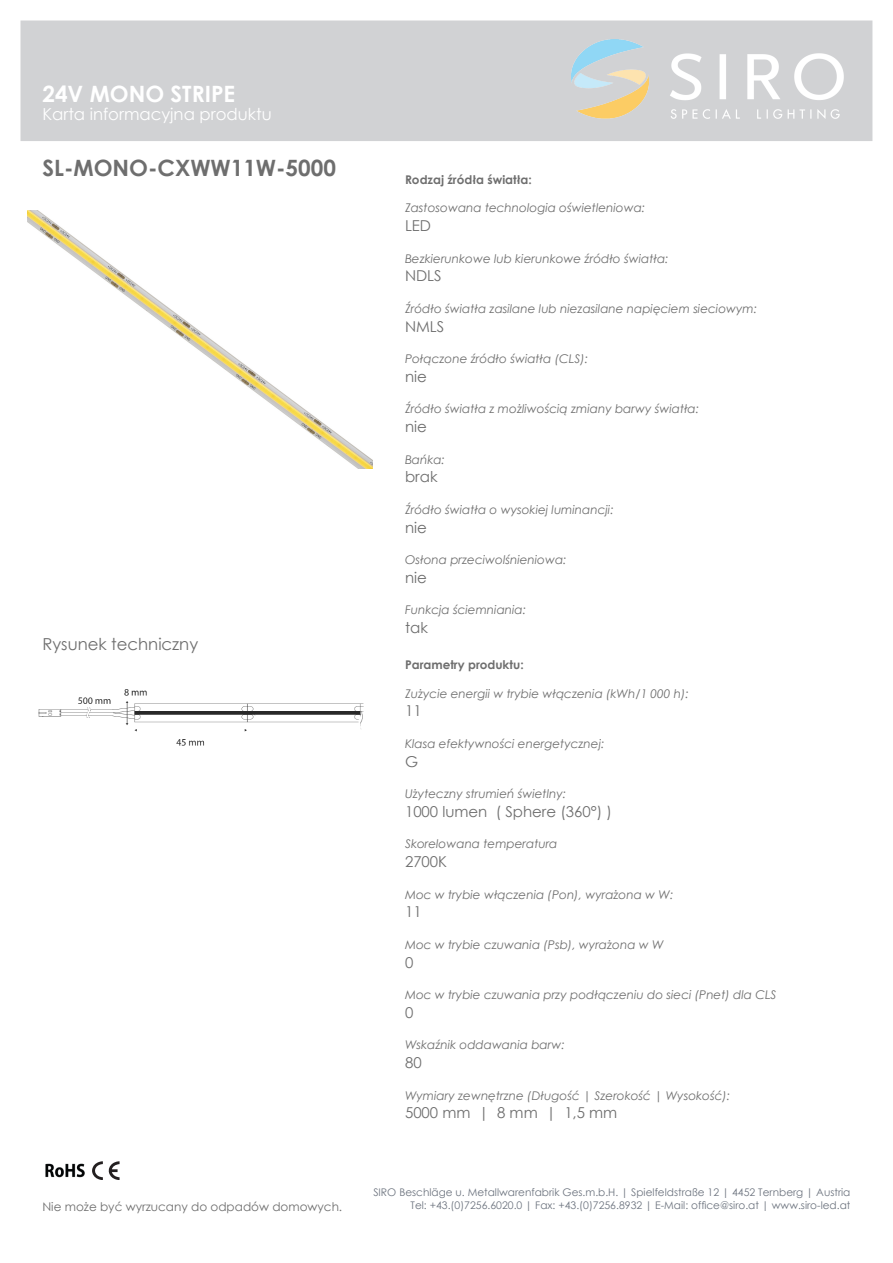
<style>
.page{position:relative;width:893px;height:1263px;background:#fff}
.page>*{position:absolute;margin:0;border:0;box-sizing:border-box;transform-origin:0 0}
.t1{font:700 22.5px "Century Gothic";color:#6e6e6e}
.t2{font:700 22.5px "Century Gothic";color:#fff}
.t3{font:16.5px "Century Gothic";color:#fff}
.t4{font:16.5px "Century Gothic";color:#6e6e6e}
.t5{font:15px "Century Gothic";color:#6e6e6e}
.t6{font:italic 12px "Century Gothic";color:#6e6e6e}
.t7{font:700 12px "Century Gothic";color:#6e6e6e}
.t8{font:12px "Century Gothic";color:#6e6e6e}
.t9{font:10.5px/12.6px "Century Gothic";color:#6d747f;text-align:right}
</style>
<div class="page">
<div style="left:21px;top:21px;width:851px;height:120px;background:#d1d2d4"></div>
<img style="left:571px;top:40px;width:272px;height:78px">
<img style="left:45px;top:1163px;width:40px;height:15px">
<svg style="left:92px;top:1161px;width:27px;height:19px"></svg>
<img style="left:27px;top:210px;width:345px;height:259px">
<img style="left:38px;top:689px;width:326px;height:57px">
<h1 class="t2" style="left:42px;top:80px;width:194px">24V MONO STRIPE</h1>
<h2 class="t3" style="left:42px;top:104px;width:231px">Karta informacyjna produktu</h2>
<h1 class="t1" style="left:42px;top:154px;width:295px">SL-MONO-CXWW11W-5000</h1>
<h2 class="t4" style="left:42px;top:633px;width:157px">Rysunek techniczny</h2>
<p class="t8" style="left:42px;top:1199px;width:301px">Nie może być wyrzucany do odpadów domowych.</p>
<p class="t7" style="left:405px;top:172px;width:128px">Rodzaj źródła światła:</p>
<p class="t6" style="left:405px;top:201px;width:242px">Zastosowana technologia oświetleniowa:</p>
<p class="t5" style="left:405px;top:216px;width:28px">LED</p>
<p class="t6" style="left:405px;top:251px;width:265px">Bezkierunkowe lub kierunkowe źródło światła:</p>
<p class="t5" style="left:405px;top:267px;width:38px">NDLS</p>
<p class="t6" style="left:405px;top:301px;width:354px">Źródło światła zasilane lub niezasilane napięciem sieciowym:</p>
<p class="t5" style="left:405px;top:317px;width:41px">NMLS</p>
<p class="t6" style="left:405px;top:351px;width:185px">Połączone źródło światła (CLS):</p>
<p class="t5" style="left:405px;top:367px;width:23px">nie</p>
<p class="t6" style="left:405px;top:402px;width:296px">Źródło światła z możliwością zmiany barwy światła:</p>
<p class="t5" style="left:405px;top:417px;width:23px">nie</p>
<p class="t6" style="left:405px;top:452px;width:41px">Bańka:</p>
<p class="t5" style="left:405px;top:468px;width:34px">brak</p>
<p class="t6" style="left:405px;top:502px;width:210px">Źródło światła o wysokiej luminancji:</p>
<p class="t5" style="left:405px;top:518px;width:23px">nie</p>
<p class="t6" style="left:405px;top:552px;width:163px">Osłona przeciwolśnieniowa:</p>
<p class="t5" style="left:405px;top:568px;width:23px">nie</p>
<p class="t6" style="left:405px;top:603px;width:123px">Funkcja ściemniania:</p>
<p class="t5" style="left:405px;top:618px;width:24px">tak</p>
<p class="t7" style="left:405px;top:657px;width:120px">Parametry produktu:</p>
<p class="t6" style="left:405px;top:686px;width:285px">Zużycie energii w trybie włączenia (kWh/1 000 h):</p>
<p class="t5" style="left:405px;top:702px;width:18px">11</p>
<p class="t6" style="left:405px;top:736px;width:201px">Klasa efektywności energetycznej:</p>
<p class="t5" style="left:405px;top:752px;width:15px">G</p>
<p class="t6" style="left:405px;top:786px;width:163px">Użyteczny strumień świetlny:</p>
<p class="t5" style="left:405px;top:802px;width:208px">1000 lumen ( Sphere (360°) )</p>
<p class="t6" style="left:405px;top:837px;width:154px">Skorelowana temperatura</p>
<p class="t5" style="left:405px;top:852px;width:44px">2700K</p>
<p class="t6" style="left:405px;top:887px;width:270px">Moc w trybie włączenia (Pon), wyrażona w W:</p>
<p class="t5" style="left:405px;top:903px;width:18px">11</p>
<p class="t6" style="left:405px;top:937px;width:260px">Moc w trybie czuwania (Psb), wyrażona w W</p>
<p class="t5" style="left:405px;top:953px;width:10px">0</p>
<p class="t6" style="left:405px;top:987px;width:373px">Moc w trybie czuwania przy podłączeniu do sieci (Pnet) dla CLS</p>
<p class="t5" style="left:405px;top:1003px;width:10px">0</p>
<p class="t6" style="left:405px;top:1038px;width:161px">Wskaźnik oddawania barw:</p>
<p class="t5" style="left:405px;top:1053px;width:18px">80</p>
<p class="t6" style="left:405px;top:1088px;width:327px">Wymiary zewnętrzne (Długość | Szerokość | Wysokość):</p>
<p class="t5" style="left:405px;top:1104px;width:214px">5000 mm | 8 mm | 1,5 mm</p>
<p class="t9" style="left:373px;top:1186px;width:479px">SIRO Beschläge u. Metallwarenfabrik Ges.m.b.H. | Spielfeldstraße 12 | 4452 Ternberg | Austria<br>Tel: +43.(0)7256.6020.0 | Fax: +43.(0)7256.8932 | E-Mail: office@siro.at | www.siro-led.at</p>
</div>
